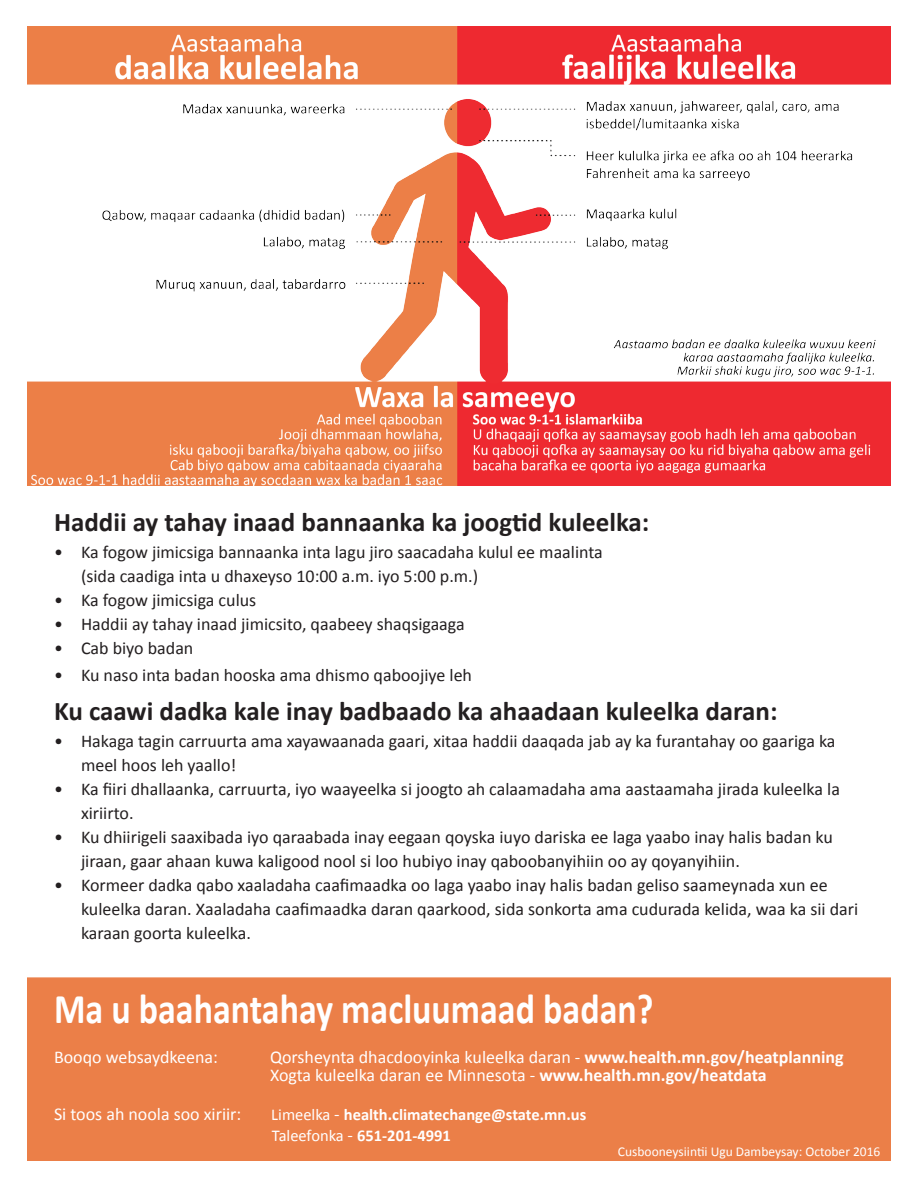
<style>
.page{position:relative;width:918px;height:1188px;background:#fff}
.page>*{position:absolute;margin:0;border:0;box-sizing:border-box;transform-origin:0 0}
.t1{font:700 42.45px "Calibri";color:#fff;scale:.85 1}
.t2{font:700 27px "Calibri";color:#231f20}
.t3{font:18px/24px "Calibri";color:#231f20}
.P2_list{font:18px "Calibri";color:#fff}
.P2_list-2{font:700 16.5px "Calibri";color:#fff}
.P3{font:13.5px "Calibri";color:#fff}
.s1{font-weight:700}
.s2{font-weight:400}
.s3{font-weight:400;font-size:18px}
</style>
<div class="page">
<div style="left:27px;top:977px;width:864px;height:184px;background:#eb7f48;border:2px solid #eb7f48"></div>
<img style="left:27px;top:27px;width:864px;height:459px">
<h3 class="t2" style="left:54px;top:504px;width:597px">Haddii ay tahay inaad bannaanka ka joogtid kuleelka:</h3>
<p class="t3" style="left:81px;top:540px;width:523px;text-indent:-27px">• Ka fogow jimicsiga bannaanka inta lagu jiro saacadaha kulul ee maalinta (sida caadiga inta u dhaxeyso 10:00 a.m. iyo 5:00 p.m.)</p>
<p class="t3" style="left:54px;top:588px;width:204px">• Ka fogow jimicsiga culus</p>
<p class="t3" style="left:54px;top:612px;width:412px">• Haddii ay tahay inaad jimicsito, qaabeey shaqsigaaga</p>
<p class="t3" style="left:54px;top:636px;width:141px">• Cab biyo badan</p>
<p class="t3" style="left:54px;top:663px;width:420px">• Ku naso inta badan hooska ama dhismo qaboojiye leh</p>
<h3 class="t2" style="left:54px;top:693px;width:725px">Ku caawi dadka kale inay badbaado ka ahaadaan kuleelka daran:</h3>
<p class="t3" style="left:81px;top:729px;width:756px;text-indent:-27px">• Hakaga tagin carruurta ama xayawaanada gaari, xitaa haddii daaqada jab ay ka furantahay oo gaariga ka meel hoos leh yaallo!</p>
<p class="t3" style="left:81px;top:777px;width:760px;text-indent:-27px">• Ka fiiri dhallaanka, carruurta, iyo waayeelka si joogto ah calaamadaha ama aastaamaha jirada kuleelka la xiriirto.</p>
<p class="t3" style="left:81px;top:825px;width:754px;text-indent:-27px">• Ku dhiirigeli saaxibada iyo qaraabada inay eegaan qoyska iuyo dariska ee laga yaabo inay halis badan ku jiraan, gaar ahaan kuwa kaligood nool si loo hubiyo inay qaboobanyihiin oo ay qoyanyihiin.</p>
<p class="t3" style="left:81px;top:873px;width:779px;text-indent:-27px">• Kormeer dadka qabo xaaladaha caafimaadka oo laga yaabo inay halis badan geliso saameynada xun ee kuleelka daran. Xaaladaha caafimaadka daran qaarkood, sida sonkorta ama cudurada kelida, waa ka sii dari karaan goorta kuleelka.</p>
<h3 class="t1" style="left:54px;top:981px;width:707px">Ma u baahantahay macluumaad badan?</h3>
<p class="P2_list" style="left:54px;top:1046px;width:165px">Booqo websaydkeena:</p>
<p class="P2_list" style="left:270px;top:1046px;width:575px">Qorsheynta dhacdooyinka kuleelka daran - <span class="s1">www.health.mn.gov/heatplanning</span></p>
<p class="P2_list" style="left:270px;top:1064px;width:498px">Xogta kuleelka daran ee Minnesota - <span class="s1">www.health.mn.gov/heatdata</span></p>
<p class="P2_list" style="left:54px;top:1103px;width:189px">Si toos ah noola soo xiriir:</p>
<p class="P2_list-2" style="left:271px;top:1104px;width:316px"><span class="s2">Limeelka</span> <span class="s3">-</span> health.climatechange@state.mn.us</p>
<p class="P2_list-2" style="left:272px;top:1125px;width:180px"><span class="s2">Taleefonka</span> <span class="s3">-</span> 651-201-4991</p>
<p class="P3" style="left:618px;top:1143px;width:264px">Cusbooneysiintii Ugu Dambeysay: October 2016</p>
</div>
